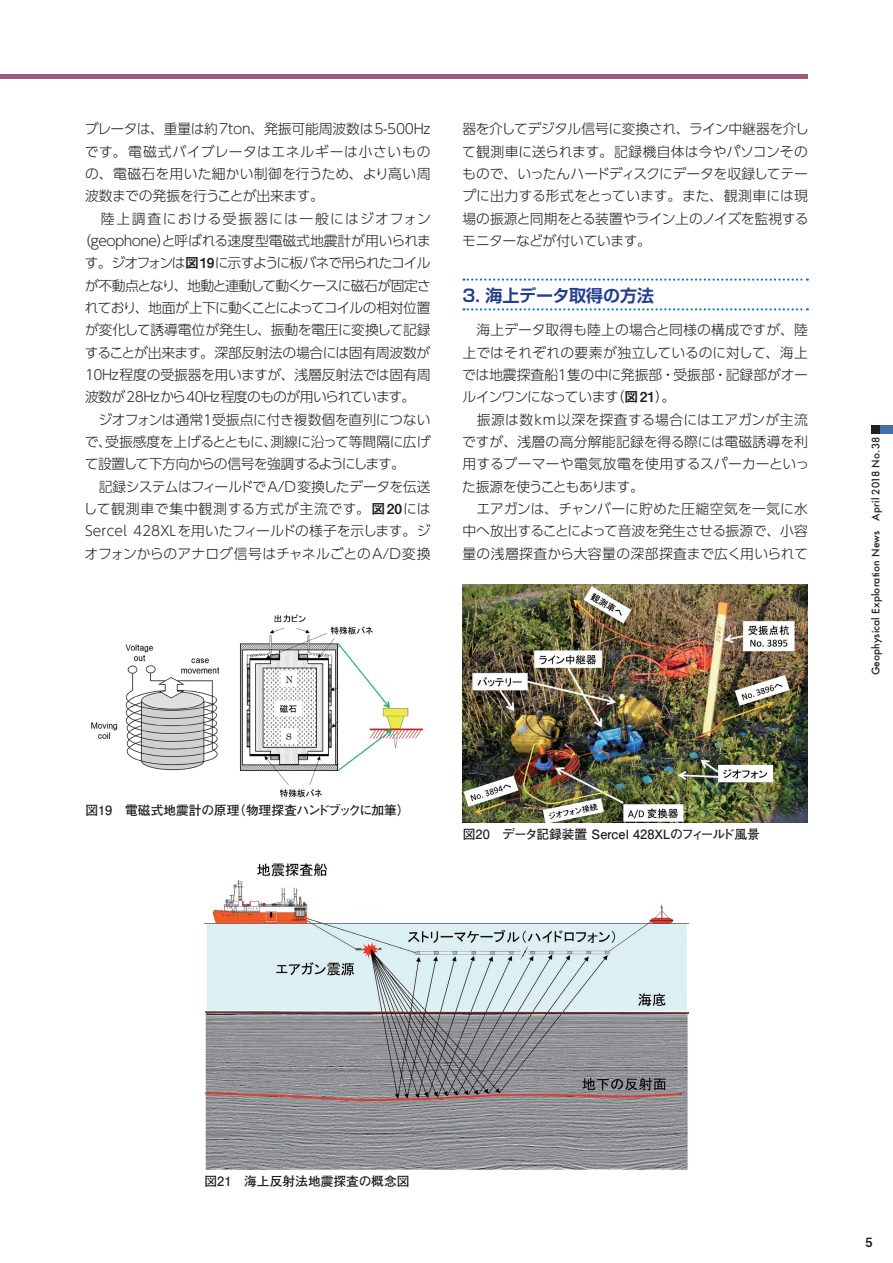
<style>
.page{position:relative;width:893px;height:1263px;background:#fff}
.page>*{position:absolute;margin:0;border:0;box-sizing:border-box;transform-origin:0 0}
.t1{font:700 16.95px "Shin Go Pro De";color:#253f8e}
.t2{font:300 13.8px/22.4px "UD Shin Go Pro";letter-spacing:-.02em;color:#231f20;text-align:justify}
.t3{font:300 13.8px/22.4px "UD Shin Go Pro";color:#231f20}
.t4{font:300 13.8px "UD Shin Go Pro";letter-spacing:-.055em;color:#231f20}
.t5{font:300 13.8px "UD Shin Go Pro";letter-spacing:.045em;color:#231f20}
.t6{font:300 13.8px "UD Shin Go Pro";letter-spacing:-.085em;color:#231f20}
.t7{font:300 13.8px "UD Shin Go Pro";letter-spacing:-.04em;color:#231f20}
.t8{font:300 13.8px "UD Shin Go Pro";letter-spacing:-.065em;color:#231f20}
.t9{font:300 13.8px "UD Shin Go Pro";letter-spacing:-.045em;color:#231f20}
.t10{font:300 13.8px "UD Shin Go Pro";letter-spacing:.015em;color:#231f20}
.t11{font:300 13.8px "UD Shin Go Pro";letter-spacing:.095em;color:#231f20}
.t12{font:700 12.75px "Futo Go B101 Pro";color:#231f20}
.t13{font:12.75px "Midashi Go Pro MB31";color:#231f20}
.t14{font:500 10.05px "Futura";letter-spacing:.01em;color:#231f20}
.s1{font-family:"Midashi Go Pro MB31";font-weight:400}
.s2{font-family:"UD Shin Go NT Pro"}
</style>
<div class="page">
<svg style="left:463px;top:279px;width:345px;height:2px"></svg>
<svg style="left:463px;top:308px;width:345px;height:2px"></svg>
<div style="left:872px;top:425px;width:21px;height:9px;background:#3f71a7"></div>
<div style="left:872px;top:425px;width:8px;height:9px;background:#231f20"></div>
<div style="left:0;top:74px;width:808px;height:5px;background:#a1577b"></div>
<img style="left:204px;top:863px;width:485px;height:307px">
<img style="left:91px;top:614px;width:333px;height:183px">
<img style="left:462px;top:584px;width:346px;height:238px">
<p class="t2" style="left:85px;top:117px;width:347px">ブレータは、重量は約7ton、発振可能周波数は5-500Hz</p>
<p class="t5" style="left:85px;top:140px;width:347px">です。電磁式バイブレータはエネルギーは小さいもの</p>
<p class="t10" style="left:85px;top:163px;width:347px">の、電磁石を用いた細かい制御を行うため、より高い周</p>
<p class="t2" style="left:85px;top:184px;width:240px">波数までの発振を行うことが出来ます。</p>
<p class="t11" style="left:85px;top:207px;width:347px">　陸上調査における受振器には一般にはジオフォン</p>
<p class="t2" style="left:77px;top:229px;width:355px">（geophone）と呼ばれる速度型電磁式地震計が用いられま</p>
<p class="t6" style="left:85px;top:252px;width:347px">す。ジオフォンは<span class="s1">図19</span>に示すように板バネで吊られたコイル</p>
<p class="t4" style="left:85px;top:274px;width:347px">が不動点となり、地動と連動して動くケースに磁石が固定さ</p>
<p class="t8" style="left:85px;top:297px;width:347px">れており、地面が上下に動くことによってコイルの相対位置</p>
<p class="t2" style="left:85px;top:318px;width:347px">が変化して誘導電位が発生し、振動を電圧に変換して記録</p>
<p class="t2" style="left:85px;top:341px;width:347px">することが出来ます。深部反射法の場合には固有周波数が</p>
<p class="t2" style="left:85px;top:363px;width:347px">10Hz程度の受振器を用いますが、浅層反射法では固有周</p>
<p class="t7" style="left:85px;top:386px;width:332px">波数が28Hzから40Hz程度のものが用いられています。</p>
<p class="t2" style="left:85px;top:408px;width:347px">　ジオフォンは通常１受振点に付き複数個を直列につない</p>
<p class="t2" style="left:85px;top:430px;width:347px">で、受振感度を上げるとともに、測線に沿って等間隔に広げ</p>
<p class="t4" style="left:85px;top:453px;width:322px">て設置して下方向からの信号を強調するようにします。</p>
<p class="t9" style="left:85px;top:475px;width:347px">　記録システムはフィールドでA/D変換したデータを伝送</p>
<p class="t5" style="left:83px;top:497px;width:349px">して観測車で集中観測する方式が主流です。<span class="s1">図20</span>には</p>
<p class="t3" style="left:85px;top:519px;width:347px">Sercel 428XLを用いたフィールドの様子を示します。ジ</p>
<p class="t3" style="left:85px;top:542px;width:347px">オフォンからのアナログ信号はチャネルごとのA/D変換</p>
<p class="t2" style="left:462px;top:117px;width:348px">器を介してデジタル信号に変換され、ライン中継器を介して観測車に送られます。記録機自体は今やパソコンそのもので、いったんハードディスクにデータを収録してテープに出力する形式をとっています。また、観測車には現場の<span class="s2">振源</span>と同期をとる装置やライン上のノイズを監視するモニターなどが付いています。</p>
<p class="t1" style="left:462px;top:282px;width:193px">3. 海上データ取得の方法</p>
<p class="t3" style="left:462px;top:318px;width:349px">　海上データ取得も陸上の場合と同様の構成ですが、陸上ではそれぞれの要素が独立しているのに対して、海上では地震探査船１隻の中に発振部・受振部・記録部がオールインワンになっています（<span class="s1">図21</span>）。<br>　振源は数km以深を探査する場合にはエアガンが主流ですが、浅層の高分解能記録を<span class="s2">得る際には</span>電磁誘導を利用するブーマーや電気放電を使用するスパーカーといった振源を使うこともあります。<br>　エアガンは、チャンバーに貯めた圧縮空気を一気に水中へ放出することによって音波を発生させる振源で、小容量の浅層探査から大容量の深部探査まで広く用いられて</p>
<p class="t12" style="left:85px;top:800px;width:326px">図19　電磁式地震計の原理（物理探査ハンドブックに加筆）</p>
<p class="t12" style="left:463px;top:824px;width:299px">図20　データ記録装置 Sercel 428XLのフィールド風景</p>
<p class="t14" style="left:869px;top:675px;width:240px;rotate:-90deg">Geophysical Exploration News April 2018 No.38</p>
<p class="t12" style="left:205px;top:1171px;width:207px">図21　海上反射法地震探査の概念図</p>
<p class="t13" style="left:865px;top:1231px;width:9px">5</p>
</div>
